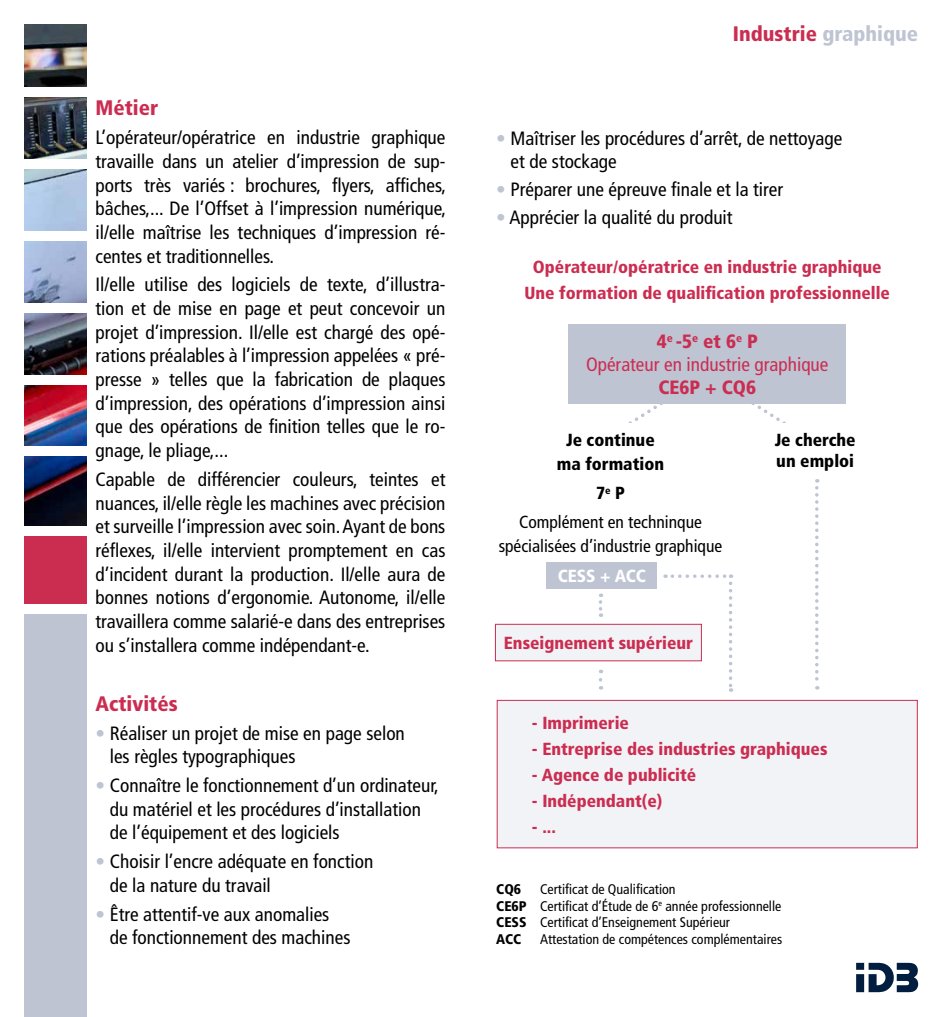
<style>
.page{position:relative;width:943px;height:1017px;background:#fff}
.page>*{position:absolute;margin:0;border:0;box-sizing:border-box;transform-origin:0 0}
.t1{font:900 condensed 21px "Frutiger LT Std";color:#cb2d51}
.t2{font:condensed 19.25px/23.6px "Frutiger LT Std";color:#000}
.t3{font:condensed 19.25px/23.1px "Frutiger LT Std";color:#cb2d51;text-align:center}
.t4{font:900 condensed 19.25px "Frutiger LT Std";color:#cb2d51}
.t5{font:900 condensed 17.5px/25.9px "Frutiger LT Std";color:#cb2d51;text-align:center}
.t6{font:condensed 17.5px/28.9px "Frutiger LT Std";color:#000;text-align:center}
.t7{font:900 condensed 17.5px/24px "Frutiger LT Std";color:#000;text-align:center}
.t8{font:900 condensed 17.5px "Frutiger LT Std";color:#fff}
.t9{font:condensed 14px/16.8px "Frutiger LT Std";color:#000}
.t10{font:900 condensed 14px "Frutiger LT Std";color:#000}
.s1{color:#bec4d2}
.s2{font-weight:900}
</style>
<div class="page">
<div style="left:25px;top:25px;width:62px;height:992px;background:#bec4d2"></div>
<img style="left:25px;top:25px;width:62px;height:501px">
<div style="left:25px;top:536px;width:62px;height:68px;background:#cb2d51"></div>
<div style="left:25px;top:87px;width:62px;height:10px;background:#fff"></div>
<div style="left:25px;top:159px;width:62px;height:10px;background:#fff"></div>
<div style="left:25px;top:231px;width:62px;height:10px;background:#fff"></div>
<div style="left:25px;top:303px;width:62px;height:10px;background:#fff"></div>
<div style="left:25px;top:375px;width:62px;height:9px;background:#fff"></div>
<div style="left:25px;top:446px;width:62px;height:10px;background:#fff"></div>
<div style="left:25px;top:526px;width:62px;height:10px;background:#fff"></div>
<div style="left:25px;top:604px;width:62px;height:10px;background:#fff"></div>
<div style="left:546px;top:562px;width:111px;height:26px;background:#bec4d2"></div>
<svg style="left:599px;top:594px;width:3px;height:23px"></svg>
<svg style="left:599px;top:680px;width:3px;height:10px"></svg>
<svg style="left:815px;top:479px;width:3px;height:211px"></svg>
<svg style="left:593px;top:403px;width:227px;height:20px"></svg>
<div style="left:497px;top:700px;width:420px;height:148px;background:#f2f3f7"></div>
<div style="left:497px;top:700px;width:420px;height:148px;border:1px solid #cb2d51"></div>
<div style="left:495px;top:624px;width:206px;height:37px;background:#f2f3f7"></div>
<div style="left:495px;top:624px;width:206px;height:37px;border:1px solid #cb2d51"></div>
<svg style="left:672px;top:574px;width:60px;height:118px"></svg>
<div style="left:568px;top:324px;width:278px;height:79px;background:#bec4d2"></div>
<svg style="left:856px;top:963px;width:62px;height:29px"></svg>
<p class="t1" style="left:95px;top:96px;width:64px">Métier</p>
<p class="t2" style="left:95px;top:126px;width:352px;text-align:justify">L’opérateur/opératrice en industrie graphique travaille dans un atelier d’impression de sup&shy;ports très variés : brochures, flyers, affiches, bâches,... De l’Offset à l’impression numérique, il/elle maîtrise les techniques d’impression ré&shy;centes et traditionnelles.</p>
<p class="t2" style="left:95px;top:273px;width:351px;text-align:justify">Il/elle utilise des logiciels de texte, d’illustra&shy;tion et de mise en page et peut concevoir un projet d’impression. Il/elle est chargé des opé&shy;rations préalables à l’impression appelées « pré&shy;presse » telles que la fabrication de plaques d’impression, des opérations d’impression ainsi que des opérations de finition telles que le ro&shy;gnage, le pliage,...</p>
<p class="t2" style="left:95px;top:467px;width:351px;text-align:justify">Capable de différencier couleurs, teintes et nuances, il/elle règle les machines avec précision et surveille l’impression avec soin. Ayant de bons réflexes, il/elle intervient promptement en cas d’incident durant la production. Il/elle aura de bonnes notions d’ergonomie. Autonome, il/elle travaillera comme salarié-e dans des entreprises ou s’installera comme indépendant-e.</p>
<p class="t1" style="left:95px;top:691px;width:84px">Activités</p>
<p class="t2" style="left:110px;top:721px;width:296px;text-indent:-14px"><span class="s1">•</span> Réaliser un projet de mise en page selon les règles typographiques</p>
<p class="t2" style="left:110px;top:774px;width:330px;text-indent:-14px"><span class="s1">•</span> Connaître le fonctionnement d’un ordinateur, du matériel et les procédures d’installation de l’équipement et des logiciels</p>
<p class="t2" style="left:110px;top:850px;width:265px;text-indent:-14px"><span class="s1">•</span> Choisir l’encre adéquate en fonction de la nature du travail</p>
<p class="t2" style="left:110px;top:902px;width:242px;text-indent:-14px"><span class="s1">•</span> Être attentif-ve aux anomalies de fonctionnement des machines</p>
<p class="t1" style="left:733px;top:21px;width:187px">Industrie <span class="s1">graphique</span></p>
<p class="t2" style="left:510px;top:127px;width:333px;line-height:23.1px;text-indent:-14px"><span class="s1">•</span> Maîtriser les procédures d’arrêt, de nettoyage et de stockage</p>
<p class="t2" style="left:496px;top:178px;width:288px"><span class="s1">•</span> Préparer une épreuve finale et la tirer</p>
<p class="t2" style="left:496px;top:206px;width:238px"><span class="s1">•</span> Apprécier la qualité du produit</p>
<p class="t5" style="left:524px;top:254px;width:367px">Opérateur/opératrice en industrie graphique<br>Une formation de qualification professionnelle</p>
<p class="t3" style="left:586px;top:330px;width:244px"><span class="s2">4</span><sup>e</sup> <span class="s2">-5</span><sup>e</sup> <span class="s2">et 6</span><sup>e</sup> <span class="s2">P<br></span>Opérateur en industrie graphique</p>
<p class="t4" style="left:658px;top:376px;width:99px">CE6P + CQ6</p>
<p class="t7" style="left:557px;top:428px;width:109px">Je continue ma formation</p>
<p class="t6" style="left:519px;top:479px;width:184px"><span class="s2">7</span><sup>e</sup> <span class="s2">P<br></span>Complément en techninque</p>
<p class="t6" style="left:498px;top:532px;width:225px">spécialisées d’industrie graphique</p>
<p class="t8" style="left:557px;top:565px;width:89px">CESS + ACC</p>
<p class="t5" style="left:504px;top:630px;width:191px">Enseignement supérieur</p>
<p class="t7" style="left:774px;top:430px;width:82px;line-height:21px;text-align:left">Je cherche un emploi</p>
<p class="t5" style="left:532px;top:710px;width:98px">- Imprimerie</p>
<p class="t5" style="left:532px;top:736px;width:297px">- Entreprise des industries graphiques</p>
<p class="t5" style="left:532px;top:762px;width:166px">- Agence de publicité</p>
<p class="t5" style="left:532px;top:787px;width:132px">- Indépendant(e)</p>
<p class="t5" style="left:532px;top:813px;width:26px">- ...</p>
<p class="t9" style="left:496px;top:881px;width:286px;text-indent:44px">Certificat de Qualification<br><span class="s2">CE6P</span> Certificat d’Étude de 6<sup>e</sup> année professionnelle<br><span class="s2">CESS</span> Certificat d’Enseignement Supérieur<br><span class="s2">ACC</span></p>
<p class="t10" style="left:496px;top:880px;width:26px">CQ6</p>
<p class="t9" style="left:540px;top:931px;width:244px">Attestation de compétences complémentaires</p>
</div>
